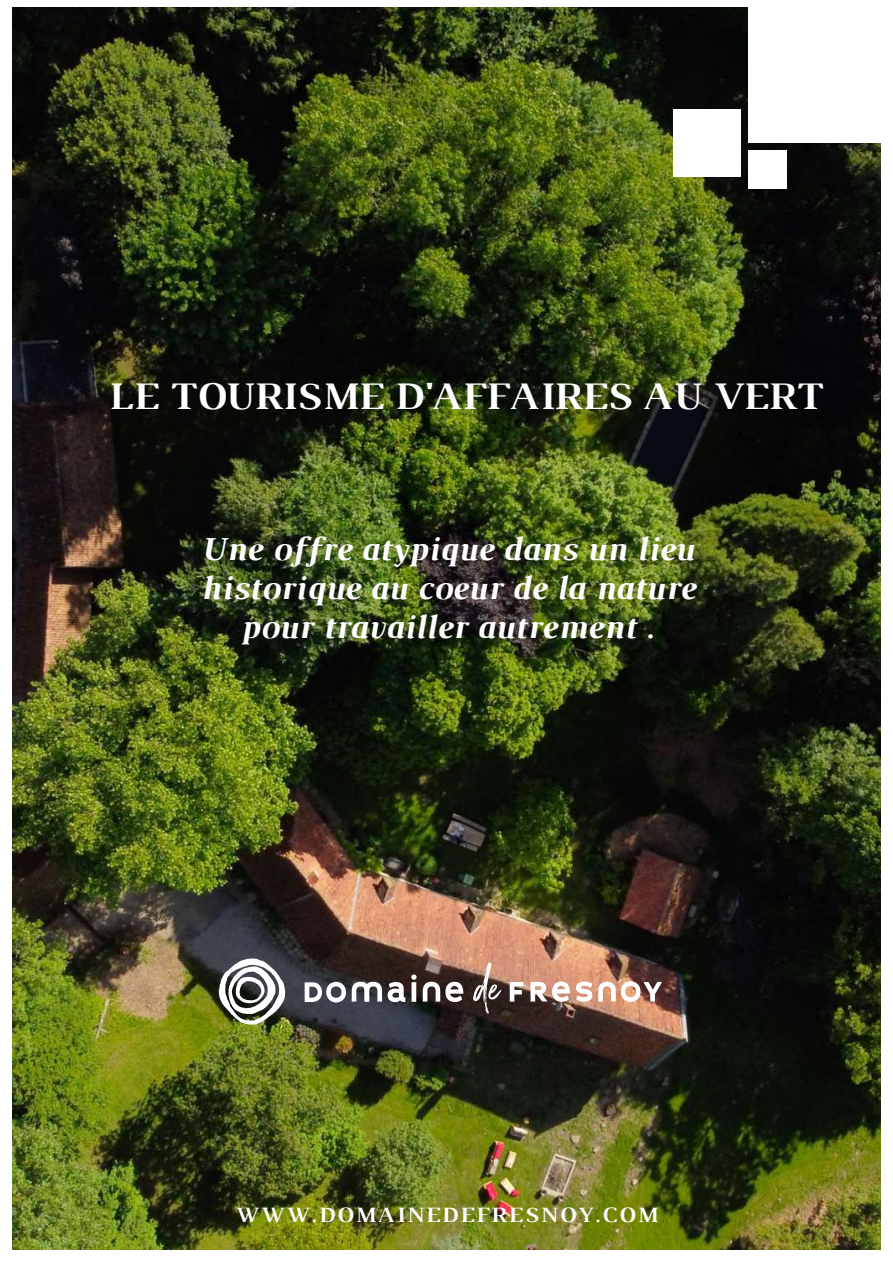
<style>
.page{position:relative;width:893px;height:1264px;background:#fff}
.page>*{position:absolute;margin:0;border:0;box-sizing:border-box;transform-origin:0 0}
.t1{font:700 39.75px "Luthier";color:#fff}
.t2{font:italic 700 34.05px/39.3px "Luthier";color:#fff;text-align:center}
.t3{font:700 22.35px "Luthier";letter-spacing:.085em;color:#fff}
</style>
<div class="page">
<img style="left:12px;top:8px;width:868px;height:1241px">
<div style="left:672px;top:109px;width:68px;height:68px;background:#fff"></div>
<div style="left:748px;top:0;width:142px;height:143px;background:#fff"></div>
<div style="left:748px;top:150px;width:38px;height:38px;background:#fff"></div>
<svg style="left:219px;top:958px;width:66px;height:66px"></svg>
<div style="left:411px;top:982px;width:5px;height:19px;background:#fff"></div>
<svg style="left:509px;top:982px;width:14px;height:19px"></svg>
<svg style="left:530px;top:981px;width:40px;height:20px"></svg>
<svg style="left:576px;top:981px;width:16px;height:20px"></svg>
<svg style="left:423px;top:981px;width:40px;height:21px"></svg>
<svg style="left:304px;top:981px;width:101px;height:21px"></svg>
<svg style="left:598px;top:981px;width:63px;height:20px"></svg>
<svg style="left:411px;top:974px;width:5px;height:5px"></svg>
<svg style="left:473px;top:962px;width:28px;height:51px"></svg>
<p class="t1" style="left:108px;top:382px;width:715px">LE TOURISME D'AFFAIRES AU VERT</p>
<p class="t2" style="left:198px;top:531px;width:497px">Une offre atypique dans un lieu historique au coeur de la nature pour travailler autrement .</p>
<p class="t3" style="left:235px;top:1206px;width:423px">WWW.DOMAINEDEFRESNOY.COM</p>
</div>
